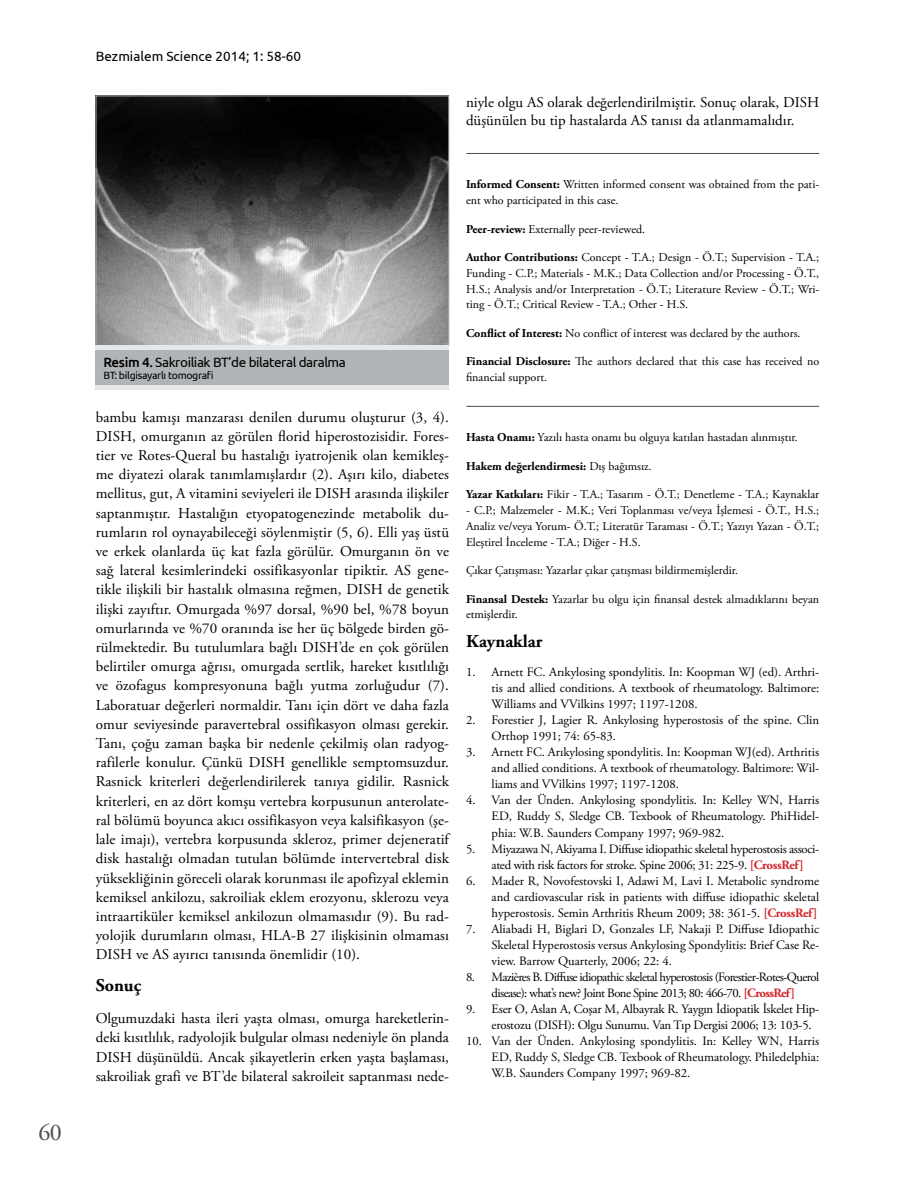
<style>
.page{position:relative;width:915px;height:1191px;background:#fff}
.page>*{position:absolute;margin:0;border:0;box-sizing:border-box;transform-origin:0 0}
.t1{font:24px "Adobe Garamond Pro";color:#4d4d4f}
.t2{font:700 18px "Adobe Garamond Pro";color:#000}
.t3{font:15px/19.2px "Adobe Garamond Pro";color:#000;text-align:justify}
.t4{font:13.5px "Ubuntu";letter-spacing:-.03em;color:#000}
.t5{font:13.5px "Ubuntu";color:#000}
.t6{font:12.75px/16px "Adobe Garamond Pro";color:#000;text-align:justify}
.t7{font:12.75px/16px "Adobe Garamond Pro";letter-spacing:-.045em;color:#000;text-align:center}
.t8{font:12.75px/16px "Adobe Garamond Pro";letter-spacing:-.025em;color:#000}
.t9{font:12px/15.8px "Adobe Garamond Pro";color:#000}
.t10{font:700 12px "Adobe Garamond Pro";color:#000}
.t11{font:10.5px "Ubuntu";letter-spacing:-.03em;color:#000}
.s1{font-weight:500}
.s2{font-weight:700}
.s3{font-weight:400}
.s4{font-weight:700;color:#d2232a}
</style>
<div class="page">
<hr style="left:466px;top:153px;width:353px;height:1px;background:#4d4d4f">
<hr style="left:466px;top:406px;width:353px;height:1px;background:#4d4d4f">
<img style="left:98px;top:98px;width:349px;height:246px">
<div style="left:96px;top:96px;width:353px;height:250px;border:1px solid #b1b4b6"></div>
<div style="left:96px;top:349px;width:353px;height:36px;background:#b1b4b6"></div>
<hr style="left:96px;top:385px;width:353px;height:4px;background:#e6e7e8">
<div style="left:96px;top:345px;width:353px;height:5px;background:#e6e7e8"></div>
<h1 class="t1" style="left:38px;top:1118px;width:25px">60</h1>
<p class="t5" style="left:96px;top:48px;width:207px">Bezmialem Science 2014; 1: 58-60</p>
<p class="t3" style="left:466px;top:93px;width:354px;line-height:18.8px">niyle olgu AS olarak değerlendirilmiştir. Sonuç olarak, DISH düşünülen bu tip hastalarda AS tanısı da atlanmamalıdır.</p>
<p class="t4" style="left:103px;top:353px;width:244px"><span class="s1">Resim 4.</span> Sakroiliak BT’de bilateral daralma</p>
<p class="t11" style="left:103px;top:369px;width:112px">BT: bilgisayarlı tomografi</p>
<p class="t3" style="left:96px;top:408px;width:354px">bambu kamışı manzarası denilen durumu oluşturur (3, 4).<br>DISH, omurganın az görülen florid hiperostozisidir. Fores&shy;tier ve Rotes-Queral bu hastalığı iyatrojenik olan kemikleş&shy;me diyatezi olarak tanımlamışlardır (2). Aşırı kilo, diabetes mellitus, gut, A vitamini seviyeleri ile DISH arasında ilişkiler saptanmıştır. Hastalığın etyopatogenezinde metabolik du&shy;rumların rol oynayabileceği söylenmiştir (5, 6). Elli yaş üstü ve erkek olanlarda üç kat fazla görülür. Omurganın ön ve sağ lateral kesimlerindeki ossifikasyonlar tipiktir. AS gene&shy;tikle ilişkili bir hastalık olmasına reğmen, DISH de genetik ilişki zayıftır. Omurgada %97 dorsal, %90 bel, %78 boyun omurlarında ve %70 oranında ise her üç bölgede birden gö&shy;rülmektedir. Bu tutulumlara bağlı DISH’de en çok görülen belirtiler omurga ağrısı, omurgada sertlik, hareket kısıtlılığı ve özofagus kompresyonuna bağlı yutma zorluğudur (7).<br>Laboratuar değerleri normaldir. Tanı için dört ve daha fazla omur seviyesinde paravertebral ossifikasyon olması gerekir.<br>Tanı, çoğu zaman başka bir nedenle çekilmiş olan radyog&shy;rafilerle konulur. Çünkü DISH genellikle semptomsuzdur.<br>Rasnick kriterleri değerlendirilerek tanıya gidilir. Rasnick kriterleri, en az dört komşu vertebra korpusunun anterolate&shy;ral bölümü boyunca akıcı ossifikasyon veya kalsifikasyon (şe&shy;lale imajı), vertebra korpusunda skleroz, primer dejeneratif disk hastalığı olmadan tutulan bölümde intervertebral disk yüksekliğinin göreceli olarak korunması ile apofizyal eklemin kemiksel ankilozu, sakroiliak eklem erozyonu, sklerozu veya intraartiküler kemiksel ankilozun olmamasıdır (9). Bu rad&shy;yolojik durumların olması, HLA-B 27 ilişkisinin olmaması DISH ve AS ayırıcı tanısında önemlidir (10).</p>
<p class="t2" style="left:96px;top:975px;width:47px">Sonuç</p>
<p class="t3" style="left:96px;top:1009px;width:354px">Olgumuzdaki hasta ileri yaşta olması, omurga hareketlerin&shy;deki kısıtlılık, radyolojik bulgular olması nedeniyle ön planda DISH düşünüldü. Ancak şikayetlerin erken yaşta başlaması, sakroiliak grafi ve BT’de bilateral sakroileit saptanması nede-</p>
<p class="t9" style="left:466px;top:177px;width:354px"><span class="s2">Informed Consent:</span> Written informed consent was obtained from the pati&shy;ent who participated in this case.</p>
<p class="t9" style="left:466px;top:221px;width:181px"><span class="s2">Peer-review:</span> Externally peer-reviewed.</p>
<p class="t9" style="left:466px;top:250px;width:354px;text-align:justify"><span class="s2">Author Contributions:</span> Concept - T.A.; Design - Ö.T.; Supervision - T.A.; Funding - C.P.; Materials - M.K.; Data Collection and/or Processing - Ö.T., H.S.; Analysis and/or Interpretation - Ö.T.; Literature Review - Ö.T.; Wri&shy;ting - Ö.T.; Critical Review - T.A.; Other - H.S.</p>
<p class="t9" style="left:466px;top:326px;width:336px"><span class="s2">Conflict of Interest:</span> No conflict of interest was declared by the authors.</p>
<p class="t9" style="left:466px;top:354px;width:354px"><span class="s2">Financial Disclosure:</span> The authors declared that this case has received no financial support.</p>
<p class="t9" style="left:466px;top:430px;width:333px"><span class="s2">Hasta Onamı:</span> Yazılı hasta onamı bu olguya katılan hastadan alınmıştır.</p>
<p class="t10" style="left:466px;top:459px;width:187px">Hakem değerlendirmesi: <span class="s3">Dış bağımsız.</span></p>
<p class="t9" style="left:466px;top:487px;width:354px"><span class="s2">Yazar Katkıları:</span> Fikir - T.A.; Tasarım - Ö.T.; Denetleme - T.A.; Kaynaklar</p>
<p class="t9" style="left:466px;top:503px;width:354px;text-align:justify">- C.P.; Malzemeler - M.K.; Veri Toplanması ve/veya İşlemesi - Ö.T., H.S.; Analiz ve/veya Yorum- Ö.T.; Literatür Taraması - Ö.T.; Yazıyı Yazan - Ö.T.; Eleştirel İnceleme - T.A.; Diğer - H.S.</p>
<p class="t9" style="left:466px;top:563px;width:273px">Çıkar Çatışması: Yazarlar çıkar çatışması bildirmemişlerdir.</p>
<p class="t9" style="left:466px;top:591px;width:354px"><span class="s2">Finansal Destek:</span> Yazarlar bu olgu için finansal destek almadıklarını beyan etmişlerdir.</p>
<p class="t2" style="left:466px;top:631px;width:78px">Kaynaklar</p>
<p class="t6" style="left:491px;top:664px;width:329px;text-indent:-26px">1. Arnett FC. Arıkylosing spondylitis. In: Koopman WJ (ed). Arthri&shy;tis and allied conditions. A textbook of rheumatology. Baltimore:<br>Williams and VVilkins 1997; 1197-1208.</p>
<p class="t6" style="left:491px;top:712px;width:329px;text-indent:-26px">2. Forestier J, Lagier R. Ankylosing hyperostosis of the spine. Clin<br>Orthop 1991; 74: 65-83.</p>
<p class="t6" style="left:491px;top:744px;width:329px;text-indent:-26px">3. Arnett FC. Arıkylosing spondylitis. In: Koopman WJ(ed). Arthritis and allied conditions. A textbook of rheumatology. Baltimore: Wil&shy;liams and VVilkins 1997; 1197-1208.</p>
<p class="t6" style="left:491px;top:793px;width:329px;text-indent:-26px">4. Van der Ünden. Ankylosing spondylitis. In: Kelley WN, Harris ED, Ruddy S, Sledge CB. Texbook of Rheumatology. PhiHidel&shy;phia: W.B. Saunders Company 1997; 969-982.</p>
<p class="t8" style="left:491px;top:841px;width:329px;text-indent:-26px">5. Miyazawa N, Akiyama I. Diffuse idiopathic skeletal hyperostosis associ&shy;ated with risk factors for stroke. Spine 2006; 31: 225-9. <span class="s4">[CrossRef]</span></p>
<p class="t6" style="left:491px;top:873px;width:329px;text-indent:-26px">6. Mader R, Novofestovski I, Adawi M, Lavi I. Metabolic syndrome and cardiovascular risk in patients with diffuse idiopathic skeletal hyperostosis. Semin Arthritis Rheum 2009; 38: 361-5. <span class="s4">[CrossRef]</span></p>
<p class="t6" style="left:491px;top:921px;width:329px;text-indent:-26px">7. Aliabadi H, Biglari D, Gonzales LF, Nakaji P. Diffuse Idiopathic Skeletal Hyperostosis versus Ankylosing Spondylitis: Brief Case Re&shy;view. Barrow Quarterly, 2006; 22: 4.</p>
<p class="t7" style="left:466px;top:969px;width:354px">8. Mazières B. Diffuse idiopathic skeletal hyperostosis (Forestier-Rotes-Querol disease): what’s new? Joint Bone Spine 2013; 80: 466-70. <span class="s4">[CrossRef]</span></p>
<p class="t6" style="left:491px;top:1001px;width:329px;text-indent:-26px">9. Eser O, Aslan A, Coşar M, Albayrak R. Yaygın İdiopatik İskelet Hip&shy;erostozu (DISH): Olgu Sunumu. Van Tıp Dergisi 2006; 13: 103-5.</p>
<p class="t6" style="left:491px;top:1033px;width:329px;text-indent:-26px">10. Van der Ünden. Ankylosing spondylitis. In: Kelley WN, Harris ED, Ruddy S, Sledge CB. Texbook of Rheumatology. Philedelphia:<br>W.B. Saunders Company 1997; 969-82.</p>
</div>
